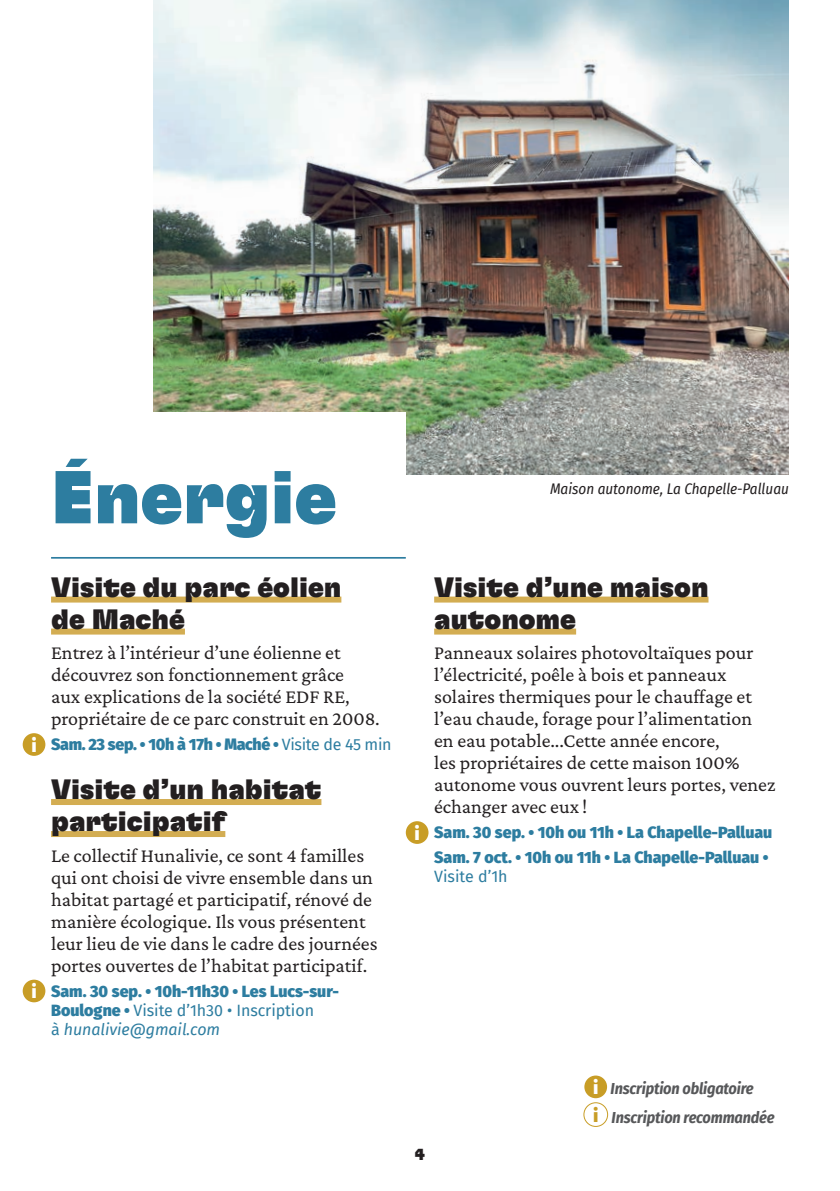
<style>
.page{position:relative;width:840px;height:1191px;background:#fff}
.page>*{position:absolute;margin:0;border:0;box-sizing:border-box;transform-origin:0 0}
.t1{font:74.6px "GT Flexa Bl";color:#2d7da0}
.t2{font:28px/32px "GT Flexa Bl";color:#231f20}
.t3{font:20px/22px "Crimson Pro";color:#231f20}
.t4{font:900 18px "Fira Sans Condensed";color:#fff}
.t5{font:900 16px/19.2px "Fira Sans";color:#2d7da0}
.t6{font:italic 700 16px/28.6px "Fira Sans Condensed";letter-spacing:-.01em;color:#57585a}
.t7{font:900 16px "Fira Sans";letter-spacing:-.02em;color:#2d7da0}
.t8{font:16px "Fira Sans";color:#2d7da0}
.t9{font:16px "GT Flexa Bl";color:#231f20}
.t10{font:italic 15px "Fira Sans Condensed";color:#231f20}
.s1{font-weight:400}
.s2{font-weight:400;font-style:italic}
.s3{font-weight:900;font-style:normal;font-size:18px;color:#fff}
.s4{font-weight:900;font-style:normal;font-size:18px;color:#c89d26}
</style>
<div class="page">
<img style="left:153px;top:0;width:635px;height:474px">
<div style="left:0;top:412px;width:405px;height:218px;background:#fff"></div>
<hr style="left:51px;top:557px;width:354px;height:1px;background:#2d7da0">
<div style="left:51px;top:596px;width:290px;height:6px;background:#d3ad52"></div>
<div style="left:51px;top:628px;width:134px;height:6px;background:#d3ad52"></div>
<div style="left:51px;top:799px;width:270px;height:6px;background:#d3ad52"></div>
<div style="left:51px;top:831px;width:174px;height:6px;background:#d3ad52"></div>
<div style="left:23px;top:733px;width:22px;height:23px;background:#c89d26;border-radius:50%"></div>
<div style="left:23px;top:979px;width:22px;height:23px;background:#c89d26;border-radius:50%"></div>
<div style="left:434px;top:596px;width:274px;height:6px;background:#d3ad52"></div>
<div style="left:434px;top:628px;width:141px;height:6px;background:#d3ad52"></div>
<div style="left:405px;top:821px;width:23px;height:23px;background:#c89d26;border-radius:50%"></div>
<div style="left:584px;top:1075px;width:22px;height:23px;background:#c89d26;border-radius:50%"></div>
<div style="left:583px;top:1102px;width:24px;height:25px;border:1px solid #c89d26;border-radius:50%"></div>
<p class="t4" style="left:32px;top:729px;width:6px">i</p>
<p class="t4" style="left:32px;top:976px;width:6px">i</p>
<h1 class="t1" style="left:51px;top:450px;width:287px">Énergie</h1>
<h2 class="t2" style="left:51px;top:570px;width:291px">Visite du parc éolien de Maché</h2>
<p class="t3" style="left:51px;top:641px;width:330px">Entrez à l’intérieur d’une éolienne et découvrez son fonctionnement grâce<br>aux explications de la société EDF RE, propriétaire de ce parc construit en 2008.</p>
<p class="t7" style="left:51px;top:730px;width:342px">Sam. 23 sep. • 10h à 17h • Maché • <span class="s1">Visite de 45 min</span></p>
<h2 class="t2" style="left:51px;top:772px;width:272px">Visite d’un habitat participatif</h2>
<p class="t3" style="left:51px;top:844px;width:328px">Le collectif Hunalivie, ce sont 4 familles qui ont choisi de vivre ensemble dans un habitat partagé et participatif, rénové de manière écologique. Ils vous présentent leur lieu de vie dans le cadre des journées portes ouvertes de l’habitat participatif.</p>
<p class="t5" style="left:51px;top:980px;width:289px">Sam. 30 sep. • 10h-11h30 • Les Lucs-sur-<br>Boulogne • <span class="s1">Visite d’1h30 • Inscription<br>à</span> <span class="s2">hunalivie@gmail.com</span></p>
<p class="t10" style="left:549px;top:478px;width:240px">Maison autonome, La Chapelle-Palluau</p>
<p class="t4" style="left:414px;top:817px;width:6px">i</p>
<h2 class="t2" style="left:434px;top:570px;width:276px">Visite d’une maison autonome</h2>
<p class="t3" style="left:434px;top:641px;width:342px">Panneaux solaires photovoltaïques pour l’électricité, poêle à bois et panneaux solaires thermiques pour le chauffage et l’eau chaude, forage pour l’alimentation en eau potable...Cette année encore,<br>les propriétaires de cette maison 100% autonome vous ouvrent leurs portes, venez échanger avec eux !</p>
<p class="t5" style="left:434px;top:818px;width:339px;line-height:24.8px">Sam. 30 sep. • 10h ou 11h • La Chapelle-Palluau<br>Sam. 7 oct. • 10h ou 11h • La Chapelle-Palluau •</p>
<p class="t8" style="left:434px;top:864px;width:75px">Visite d’1h</p>
<p class="t9" style="left:415px;top:1144px;width:12px">4</p>
<p class="t6" style="left:593px;top:1073px;width:183px"><span class="s3">i</span> Inscription obligatoire<br><span class="s4">i</span> Inscription recommandée</p>
</div>
